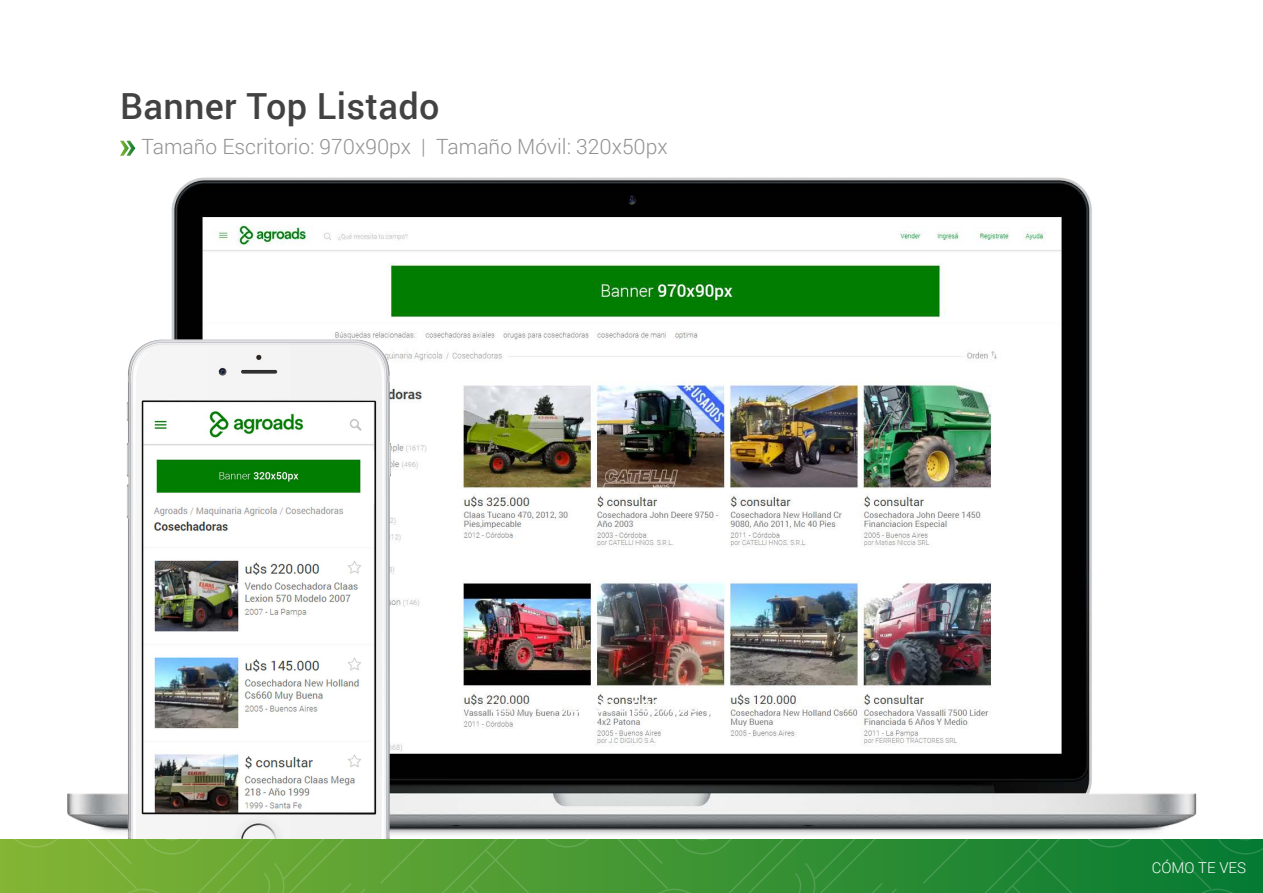
<style>
.page{position:relative;width:1263px;height:893px;background:#fff}
.page>*{position:absolute;margin:0;border:0;box-sizing:border-box;transform-origin:0 0}
.t1{font:500 36px "Roboto";letter-spacing:.01em;color:#424242}
.t2{font:300 21px "Roboto";color:#929292}
.t3{font:300 15px "Roboto";color:#fff}
</style>
<div class="page">
<img style="left:34px;top:140px;width:1195px;height:700px">
<img style="left:75px;top:320px;width:373px;height:520px">
<svg style="left:0;top:840px;width:904px;height:53px;background:#57a035"></svg>
<svg style="left:913px;top:840px;width:350px;height:53px;background:#178234"></svg>
<svg style="left:120px;top:141px;width:15px;height:15px"></svg>
<h1 class="t1" style="left:120px;top:80px;width:321px">Banner Top Listado</h1>
<p class="t2" style="left:141px;top:132px;width:528px">Tamaño Escritorio: 970x90px | Tamaño Móvil: 320x50px</p>
<p class="t3" style="left:1152px;top:858px;width:96px">CÓMO TE VES</p>
</div>
